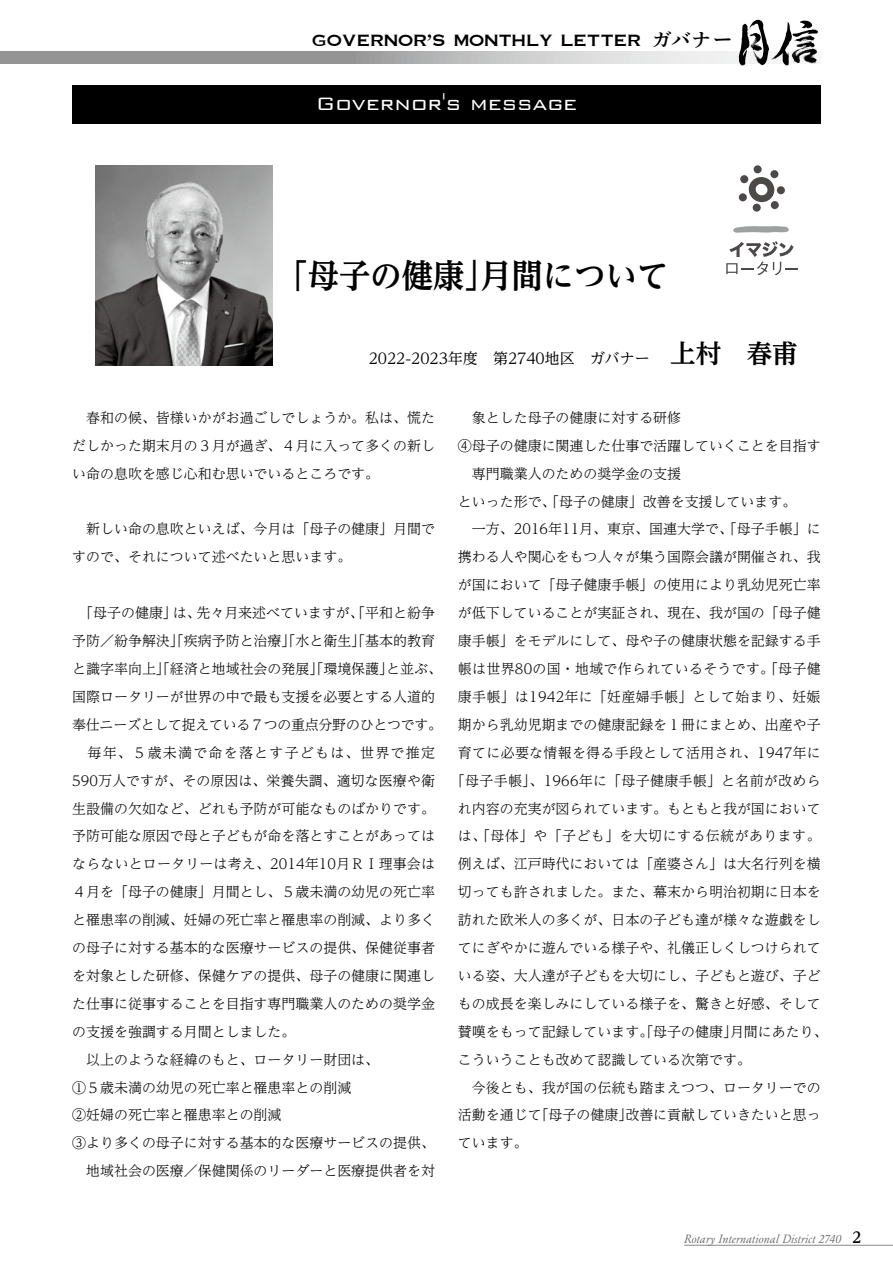
<style>
.page{position:relative;width:893px;height:1263px;background:#fff}
.page>*{position:absolute;margin:0;border:0;box-sizing:border-box;transform-origin:0 0}
.t1{font:700 33px "UD Reimin Pr 6";color:#000;scale:.95 1}
.t2{font:300 24px "Bank Gothic";color:#fff}
.t3{font:21.3px "Copperplate";letter-spacing:-.045em;color:#000}
.t4{font:15px "UD Reimin Pr 6";color:#000}
.t5{font:300 13.95px/27.9px "UD Reimin Pr 6";color:#000;text-align:justify}
.t6{font:300 13.95px "UD Reimin Pr 6";letter-spacing:.02em;color:#000}
.t7{font:300 13.95px "UD Reimin Pr 6";letter-spacing:-.02em;color:#000}
.t8{font:300 13.95px "UD Reimin Pr 6";letter-spacing:.025em;color:#000}
.t9{font:300 13.95px "UD Reimin Pr 6";letter-spacing:.03em;color:#000}
.t10{font:300 13.95px "UD Reimin Pr 6";letter-spacing:.09em;color:#000}
.t11{font:italic 12px "Ro Garamond";color:#656464}
.s1{font-family:"P Shuei Yobu Min Std N B";font-size:19.5px}
.s2{font-weight:700;font-size:25.5px}
.s3{font-family:"UD Reimin Pr 6";font-weight:700;font-style:normal;font-size:15px;color:#000}
</style>
<div class="page">
<svg style="left:0;top:51px;width:737px;height:13px;background:#b2b2b3"></svg>
<svg style="left:737px;top:20px;width:81px;height:46px"></svg>
<div style="left:72px;top:85px;width:749px;height:38px;background:#000"></div>
<img style="left:95px;top:165px;width:177px;height:201px">
<svg style="left:726px;top:241px;width:72px;height:34px"></svg>
<svg style="left:748px;top:177px;width:28px;height:25px"></svg>
<div style="left:739px;top:193px;width:8px;height:8px;background:#4c4948;border-radius:50%"></div>
<div style="left:740px;top:175px;width:8px;height:8px;background:#4c4948;border-radius:50%"></div>
<div style="left:753px;top:165px;width:9px;height:8px;background:#4c4948;border-radius:50%"></div>
<div style="left:770px;top:170px;width:8px;height:8px;background:#4c4948;border-radius:50%"></div>
<div style="left:777px;top:186px;width:8px;height:8px;background:#4c4948;border-radius:50%"></div>
<div style="left:771px;top:201px;width:8px;height:8px;background:#4c4948;border-radius:50%"></div>
<div style="left:753px;top:204px;width:8px;height:8px;background:#4c4948;border-radius:50%"></div>
<svg style="left:733px;top:226px;width:56px;height:7px"></svg>
<hr style="left:684px;top:1245px;width:209px;height:1px;background:#949495">
<h3 class="t3" style="left:312px;top:26px;width:422px">GOVERNOR’S MONTHLY LETTER <span class="s1">ガバナー</span></h3>
<h2 class="t2" style="left:316px;top:86px;width:263px">Governor's message</h2>
<h1 class="t1" style="left:276px;top:248px;width:414px">「母子の健康」月間について</h1>
<p class="t4" style="left:369px;top:346px;width:430px">2022-2023年度　第２７４０地区　ガバナー <span class="s2">上村　春甫</span></p>
<p class="t5" style="left:72px;top:403px;width:364px">　春和の候、皆様いかがお過ごしでしょうか。私は、慌ただしかった期末月の３月が過ぎ、４月に入って多くの新しい命の息吹を感じ心和む思いでいるところです。</p>
<p class="t5" style="left:72px;top:515px;width:364px">　新しい命の息吹といえば、今月は「母子の健康」月間ですので、それについて述べたいと思います。</p>
<p class="t5" style="left:72px;top:598px;width:364px">　「母子の健康」は、先々月来述べていますが、「平和と紛争</p>
<p class="t5" style="left:72px;top:626px;width:364px">予防／紛争解決」「疾病予防と治療」「水と衛生」「基本的教育</p>
<p class="t5" style="left:72px;top:654px;width:371px">と識字率向上」「経済と地域社会の発展」「環境保護」と並ぶ、</p>
<p class="t5" style="left:72px;top:682px;width:364px">国際ロータリーが世界の中で最も支援を必要とする人道的</p>
<p class="t7" style="left:72px;top:713px;width:371px">奉仕ニーズとして捉えている７つの重点分野のひとつです。</p>
<p class="t10" style="left:72px;top:741px;width:364px">　毎年、５歳未満で命を落とす子どもは、世界で推定</p>
<p class="t5" style="left:72px;top:766px;width:364px">５９０万人ですが、その原因は、栄養失調、適切な医療や衛</p>
<p class="t5" style="left:72px;top:794px;width:364px">生設備の欠如など、どれも予防が可能なものばかりです。</p>
<p class="t5" style="left:72px;top:822px;width:364px">予防可能な原因で母と子どもが命を落とすことがあっては</p>
<p class="t5" style="left:72px;top:849px;width:364px">ならないとロータリーは考え、２０１４年１０月ＲＩ理事会は</p>
<p class="t5" style="left:72px;top:877px;width:364px">４月を「母子の健康」月間とし、５歳未満の幼児の死亡率</p>
<p class="t5" style="left:72px;top:905px;width:364px">と罹患率の削減、妊婦の死亡率と罹患率の削減、より多く</p>
<p class="t5" style="left:72px;top:933px;width:364px">の母子に対する基本的な医療サービスの提供、保健従事者</p>
<p class="t5" style="left:72px;top:961px;width:364px">を対象とした研修、保健ケアの提供、母子の健康に関連し</p>
<p class="t5" style="left:72px;top:989px;width:364px">た仕事に従事することを目指す専門職業人のための奨学金</p>
<p class="t5" style="left:72px;top:1017px;width:225px">の支援を強調する月間としました。</p>
<p class="t5" style="left:72px;top:1045px;width:308px">　以上のような経緯のもと、ロータリー財団は、</p>
<p class="t5" style="left:72px;top:1073px;width:280px">①５歳未満の幼児の死亡率と罹患率との削減</p>
<p class="t5" style="left:72px;top:1101px;width:211px">②妊婦の死亡率と罹患率との削減</p>
<p class="t5" style="left:72px;top:1128px;width:364px">③より多くの母子に対する基本的な医療サービスの提供、</p>
<p class="t5" style="left:86px;top:1156px;width:350px">地域社会の医療／保健関係のリーダーと医療提供者を対</p>
<p class="t5" style="left:472px;top:403px;width:211px">象とした母子の健康に対する研修</p>
<p class="t5" style="left:458px;top:431px;width:364px">④母子の健康に関連した仕事で活躍していくことを目指す</p>
<p class="t5" style="left:472px;top:459px;width:211px">専門職業人のための奨学金の支援</p>
<p class="t5" style="left:458px;top:487px;width:340px">といった形で、「母子の健康」改善を支援しています。</p>
<p class="t5" style="left:458px;top:515px;width:364px">　一方、２０ １６年１１月、東京、国連大学で、「母子手帳」に</p>
<p class="t5" style="left:458px;top:543px;width:364px">携わる人や関心をもつ人々が集う国際会議が開催され、我</p>
<p class="t5" style="left:458px;top:570px;width:364px">が国において「母子健康手帳」の使用により乳幼児死亡率</p>
<p class="t5" style="left:458px;top:598px;width:364px">が低下していることが実証され、現在、我が国の「母子健</p>
<p class="t5" style="left:458px;top:626px;width:364px">康手帳」をモデルにして、母や子の健康状態を記録する手</p>
<p class="t6" style="left:458px;top:657px;width:364px">帳は世界８０の国・地域で作られているそうです。「母子健</p>
<p class="t8" style="left:458px;top:685px;width:364px">康手帳」は１９４２年に「妊産婦手帳」として始まり、妊娠</p>
<p class="t5" style="left:458px;top:710px;width:364px">期から乳幼児期までの健康記録を１冊にまとめ、出産や子</p>
<p class="t6" style="left:458px;top:741px;width:364px">育てに必要な情報を得る手段として活用され、１９４７年に</p>
<p class="t6" style="left:451px;top:769px;width:371px">「母子手帳」、１９６６年に「母子健康手帳」と名前が改めら</p>
<p class="t5" style="left:458px;top:794px;width:364px">れ内容の充実が図られています。もともと我が国において</p>
<p class="t9" style="left:458px;top:825px;width:364px">は、「母体」や「子ども」を大切にする伝統があります。</p>
<p class="t5" style="left:458px;top:849px;width:364px">例えば、江戸時代においては「産婆さん」は大名行列を横</p>
<p class="t5" style="left:458px;top:877px;width:364px">切っても許されました。また、幕末から明治初期に日本を</p>
<p class="t5" style="left:458px;top:905px;width:364px">訪れた欧米人の多くが、日本の子ども達が様々な遊戯をし</p>
<p class="t5" style="left:458px;top:933px;width:364px">てにぎやかに遊んでいる様子や、礼儀正しくしつけられて</p>
<p class="t5" style="left:458px;top:961px;width:364px">いる姿、大人達が子どもを大切にし、子どもと遊び、子ど</p>
<p class="t5" style="left:458px;top:989px;width:364px">もの成長を楽しみにしている様子を、驚きと好感、そして</p>
<p class="t5" style="left:458px;top:1017px;width:371px">賛嘆をもって記録しています。「母子の健康」月間にあたり、</p>
<p class="t5" style="left:458px;top:1045px;width:294px">こういうことも改めて認識している次第です。</p>
<p class="t5" style="left:458px;top:1073px;width:364px">　今後とも、我が国の伝統も踏まえつつ、ロータリーでの</p>
<p class="t5" style="left:458px;top:1101px;width:364px">活動を通じて「母子の健康」改善に貢献していきたいと思っ</p>
<p class="t5" style="left:458px;top:1128px;width:71px">ています。</p>
<p class="t11" style="left:684px;top:1232px;width:179px">Rotary International District 2740 <span class="s3">2</span></p>
</div>
